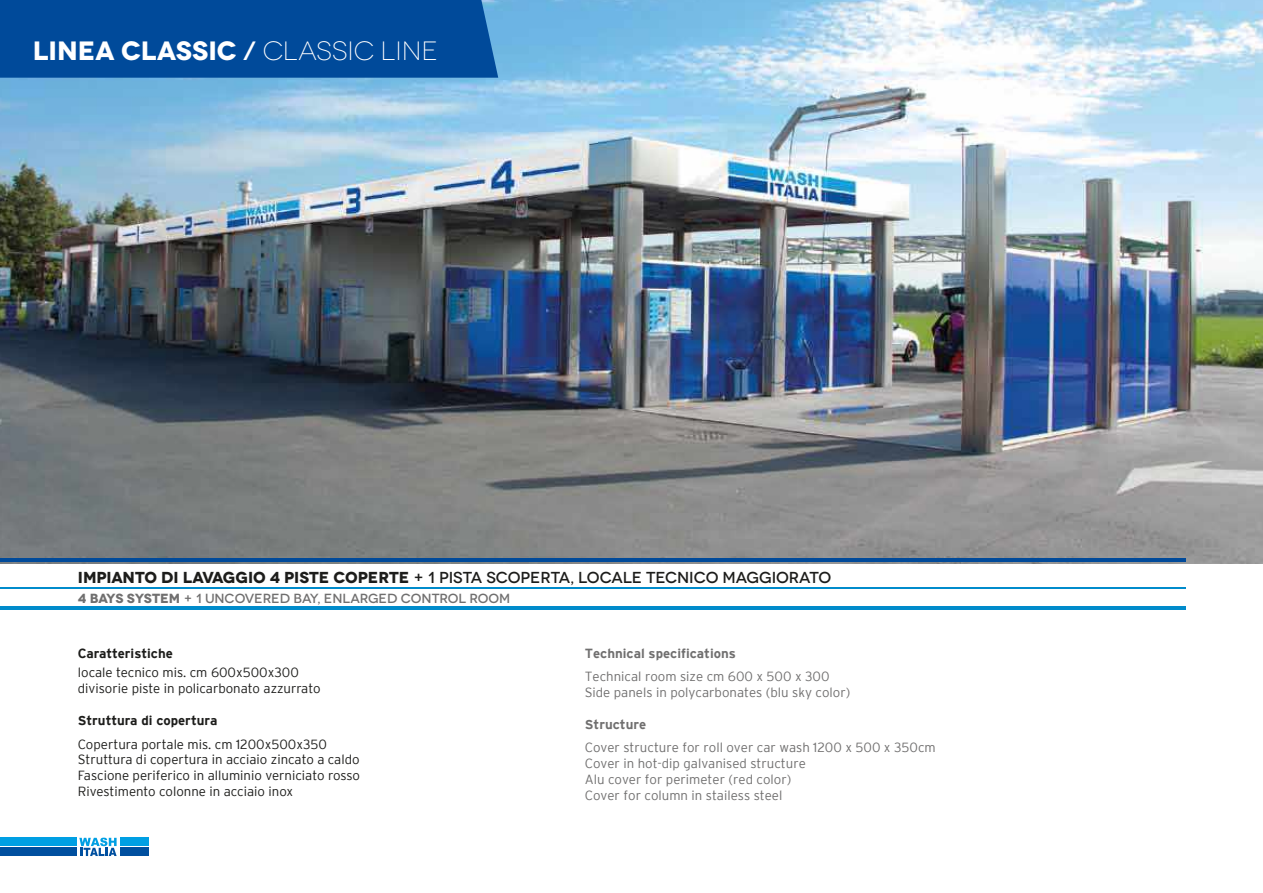
<style>
.page{position:relative;width:1263px;height:893px;background:#fff}
.page>*{position:absolute;margin:0;border:0;box-sizing:border-box;transform-origin:0 0}
.t1{font:700 26.55px "Novecentowide";color:#fff}
.t2{font:500 15.9px "Novecentowide";letter-spacing:-.01em;color:#1d1d1b}
.t3{font:300 13.2px/15.9px "Interstate";color:#1d1d1b}
.t4{font:300 13.2px/15.9px "Interstate";color:#706f6f}
.t5{font:500 13.2px "Novecentowide";letter-spacing:-.005em;color:#706f6f}
.t6{font:700 13.2px "Interstate Mono";color:#1d1d1b}
.t7{font:700 13.2px "Interstate Mono";color:#706f6f}
.s1{font-weight:500}
.s2{font-weight:300}
.s3{font-weight:700}
</style>
<div class="page">
<img style="left:0;top:0;width:1263px;height:563px">
<hr style="left:0;top:558px;width:1185px;height:4px;background:#004a9a">
<hr style="left:0;top:606px;width:1185px;height:4px;background:#008bcb">
<hr style="left:0;top:587px;width:1185px;height:2px;background:#008bcb">
<div style="left:0;top:0;width:498px;height:78px;background:#004a9a"></div>
<div style="left:0;top:838px;width:77px;height:8px;background:#009fe3"></div>
<div style="left:0;top:848px;width:77px;height:8px;background:#004f9f"></div>
<div style="left:120px;top:838px;width:28px;height:8px;background:#009fe3"></div>
<div style="left:120px;top:848px;width:28px;height:8px;background:#004f9f"></div>
<svg style="left:79px;top:838px;width:38px;height:18px"></svg>
<h1 class="t1" style="left:33px;top:34px;width:406px">LINEA CLASSIC <span class="s1">/</span> <span class="s2">CLASSIC LINE</span></h1>
<p class="t2" style="left:78px;top:568px;width:755px"><span class="s3">IMPIANTO DI LAVAGGIO 4 PISTE COPERTE</span> + 1 PISTA SCOPERTA, LOCALE TECNICO MAGGIORATO</p>
<p class="t5" style="left:78px;top:590px;width:434px"><span class="s3">4 BAYS SYSTEM</span> + 1 UNCOVERED BAY, ENLARGED CONTROL ROOM</p>
<p class="t6" style="left:78px;top:646px;width:97px">Caratteristiche</p>
<p class="t3" style="left:78px;top:665px;width:244px">locale tecnico mis. cm 600x500x300 divisorie piste in policarbonato azzurrato</p>
<p class="t6" style="left:78px;top:713px;width:141px">Struttura di copertura</p>
<p class="t3" style="left:78px;top:736px;width:284px">Copertura portale mis. cm 1200x500x350<br>Struttura di copertura in acciaio zincato a caldo Fascione periferico in alluminio verniciato rosso Rivestimento colonne in acciaio inox</p>
<p class="t7" style="left:585px;top:646px;width:153px">Technical specifications</p>
<p class="t4" style="left:585px;top:668px;width:267px">Technical room size cm 600 x 500 x 300<br>Side panels in polycarbonates (blu sky color)</p>
<p class="t7" style="left:585px;top:717px;width:63px">Structure</p>
<p class="t4" style="left:585px;top:739px;width:353px">Cover structure for roll over car wash 1200 x 500 x 350cm Cover in hot-dip galvanised structure<br>Alu cover for perimeter (red color)<br>Cover for column in stailess steel</p>
</div>
